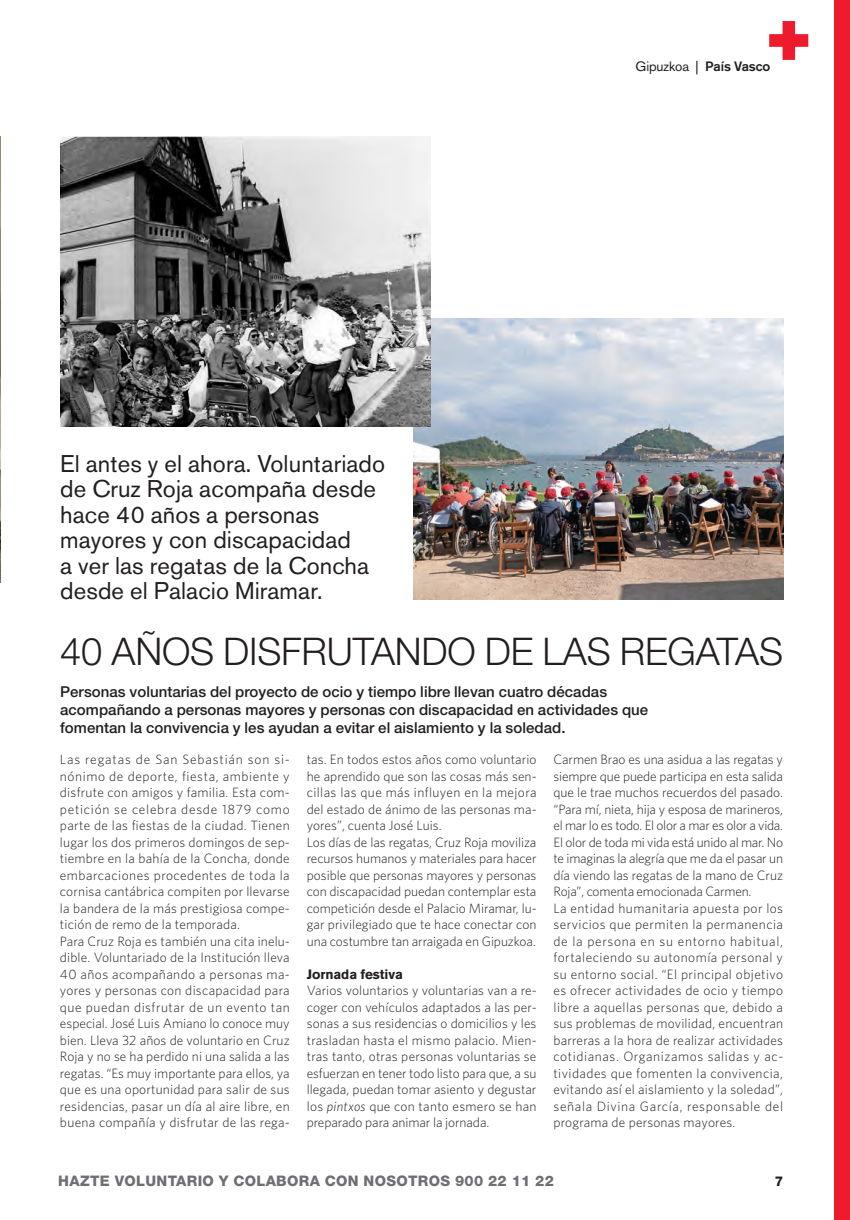
<style>
.page{position:relative;width:850px;height:1220px;background:#fff}
.page>*{position:absolute;margin:0;border:0;box-sizing:border-box;transform-origin:0 0}
.t1{font:300 38.1px "Helvetica Neue";letter-spacing:-.005em;color:#231f20}
.t2{font:24px/25.5px "Akzidenz Grotesk BE";letter-spacing:.005em;color:#231f20}
.t3{font:500 15px/18px "Helvetica Neue";letter-spacing:.005em;color:#231f20}
.t4{font:800 14.55px "Helvetica Neue";letter-spacing:.025em;color:#6d6f74}
.t5{font:300 13.5px/16.5px "Whitney";letter-spacing:.015em;color:#231f20}
.t6{font:13.5px "Akzidenz Grotesk BE";letter-spacing:-.005em;color:#231f20}
.t7{font:700 13.5px "Akzidenz Grotesk BE";letter-spacing:-.005em;color:#231f20}
.t8{font:800 13.5px "Helvetica Neue";color:#231f20}
.s1{font-weight:500}
.s2{font-style:italic}
</style>
<div class="page">
<div style="left:833px;top:0;width:16px;height:1219px;background:#ee1b2c"></div>
<img style="left:0;top:137px;width:1px;height:445px">
<svg style="left:769px;top:21px;width:39px;height:39px"></svg>
<img style="left:413px;top:318px;width:370px;height:281px">
<img style="left:60px;top:137px;width:370px;height:289px">
<p class="t6" style="left:635px;top:61px;width:136px">Gipuzkoa | <span class="s1">País Vasco</span></p>
<h2 class="t2" style="left:60px;top:453px;width:326px">El antes y el ahora. Voluntariado de Cruz Roja acompaña desde hace 40 años a personas mayores y con discapacidad<br>a ver las regatas de la Concha desde el Palacio Miramar.</h2>
<h1 class="t1" style="left:60px;top:638px;width:724px">40 AÑOS DISFRUTANDO DE LAS REGATAS</h1>
<p class="t3" style="left:60px;top:683px;width:589px">Personas voluntarias del proyecto de ocio y tiempo libre llevan cuatro décadas acompañando a personas mayores y personas con discapacidad en actividades que fomentan la convivencia y les ayudan a evitar el aislamiento y la soledad.</p>
<p class="t5" style="left:60px;top:752px;width:231px">Las regatas de San Sebastián son si&shy;nónimo de deporte, fiesta, ambiente y disfrute con amigos y familia. Esta com&shy;petición se celebra desde 1879 como parte de las fiestas de la ciudad. Tienen lugar los dos primeros domingos de sep&shy;tiembre en la bahía de la Concha, donde embarcaciones procedentes de toda la cornisa cantábrica compiten por llevarse la bandera de la más prestigiosa compe&shy;tición de remo de la temporada.<br>Para Cruz Roja es también una cita inelu&shy;dible. Voluntariado de la Institución lleva 40 años acompañando a personas ma&shy;yores y personas con discapacidad para que puedan disfrutar de un evento tan especial. José Luis Amiano lo conoce muy bien. Lleva 32 años de voluntario en Cruz Roja y no se ha perdido ni una salida a las regatas. “Es muy importante para ellos, ya que es una oportunidad para salir de sus residencias, pasar un día al aire libre, en buena compañía y disfrutar de las rega-</p>
<p class="t5" style="left:307px;top:752px;width:231px">tas. En todos estos años como voluntario he aprendido que son las cosas más sen&shy;cillas las que más influyen en la mejora del estado de ánimo de las personas ma&shy;yores”, cuenta José Luis.<br>Los días de las regatas, Cruz Roja moviliza recursos humanos y materiales para hacer posible que personas mayores y personas con discapacidad puedan contemplar esta competición desde el Palacio Miramar, lu&shy;gar privilegiado que te hace conectar con una costumbre tan arraigada en Gipuzkoa.</p>
<p class="t5" style="left:553px;top:752px;width:231px">Carmen Brao es una asidua a las regatas y siempre que puede participa en esta salida que le trae muchos recuerdos del pasado. “Para mí, nieta, hija y esposa de marineros, el mar lo es todo. El olor a mar es olor a vida.<br>El olor de toda mi vida está unido al mar. No te imaginas la alegría que me da el pasar un día viendo las regatas de la mano de Cruz Roja”, comenta emocionada Carmen.<br>La entidad humanitaria apuesta por los servicios que permiten la permanencia de la persona en su entorno habitual, fortaleciendo su autonomía personal y su entorno social. “El principal objetivo es ofrecer actividades de ocio y tiempo libre a aquellas personas que, debido a sus problemas de movilidad, encuentran barreras a la hora de realizar actividades cotidianas. Organizamos salidas y ac&shy;tividades que fomenten la convivencia, evitando así el aislamiento y la soledad”, señala Divina García, responsable del programa de personas mayores.</p>
<p class="t7" style="left:307px;top:969px;width:98px">Jornada festiva</p>
<p class="t5" style="left:307px;top:983px;width:231px;text-align:justify">Varios voluntarios y voluntarias van a re&shy;coger con vehículos adaptados a las per&shy;sonas a sus residencias o domicilios y les trasladan hasta el mismo palacio. Mien&shy;tras tanto, otras personas voluntarias se esfuerzan en tener todo listo para que, a su llegada, puedan tomar asiento y degustar los <span class="s2">pintxos</span> que con tanto esmero se han preparado para animar la jornada.</p>
<p class="t4" style="left:58px;top:1175px;width:497px">HAZTE VOLUNTARIO Y COLABORA CON NOSOTROS 900 22 11 22</p>
<p class="t8" style="left:774px;top:1176px;width:10px">7</p>
</div>
